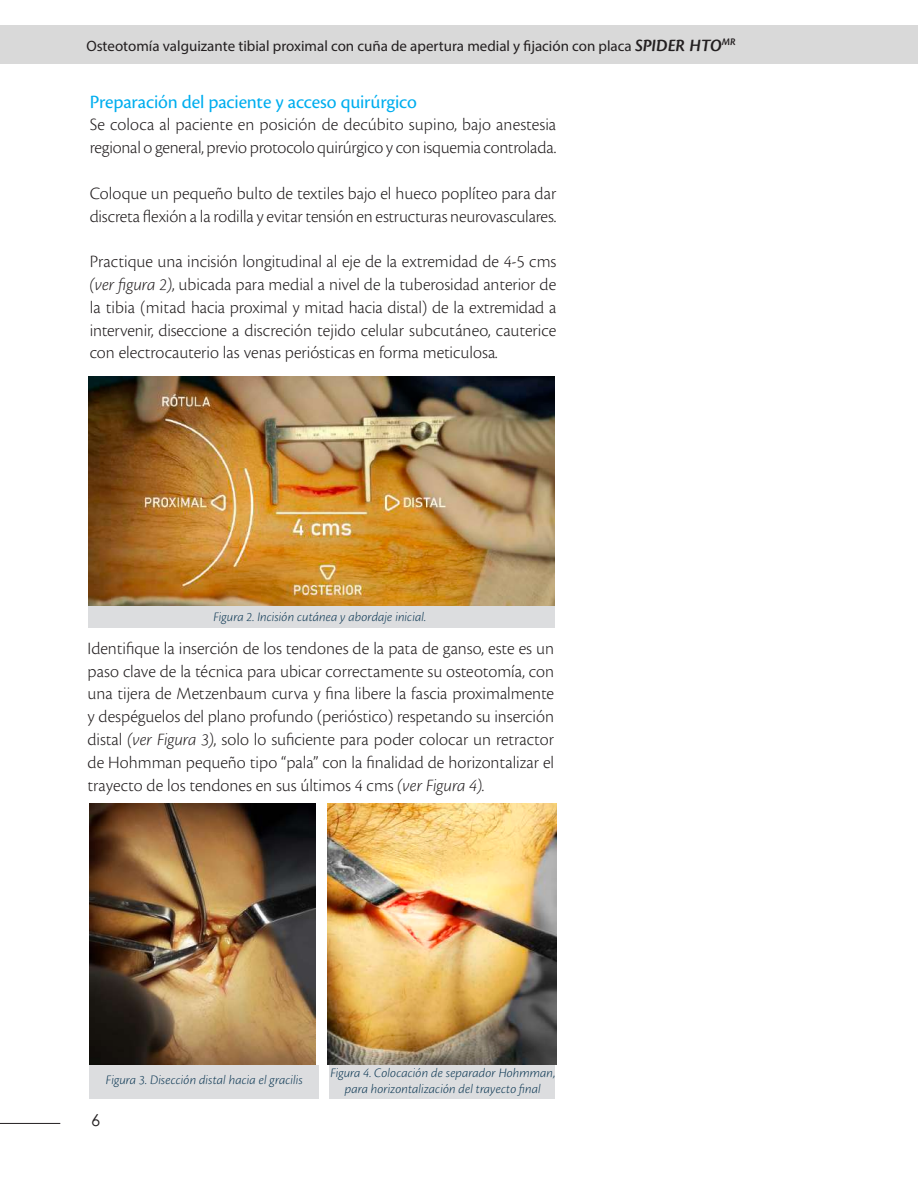
<style>
.page{position:relative;width:918px;height:1188px;background:#fff}
.page>*{position:absolute;margin:0;border:0;box-sizing:border-box;transform-origin:0 0}
.t1{font:19.5px "Cronos Pro";letter-spacing:-.01em;color:#00aeef}
.t2{font:300 18px/22.8px "Cronos Pro";letter-spacing:-.005em;color:#231f20}
.t3{font:16.5px "Century Gothic";color:#231f20}
.t4{font:15px "Myriad Pro";color:#231f20}
.t5{font:italic 300 13.5px/16.2px "Cronos Pro";letter-spacing:.005em;color:#0d3854;text-align:center}
.s1{font-family:"Cronos Pro";font-weight:600;font-style:italic;font-size:18px}
.s2{font-style:italic}
</style>
<div class="page">
<div style="left:0;top:25px;width:918px;height:39px;background:#d9d9d9"></div>
<hr style="left:0;top:1123px;width:60px;height:1px;background:#231f20">
<div style="left:89px;top:1065px;width:229px;height:34px;background:#dcdddf"></div>
<div style="left:329px;top:1065px;width:226px;height:34px;background:#dcdddf"></div>
<div style="left:88px;top:605px;width:467px;height:23px;background:#dcdddf"></div>
<img style="left:88px;top:376px;width:467px;height:229px">
<img style="left:328px;top:804px;width:229px;height:260px">
<img style="left:89px;top:804px;width:226px;height:260px">
<p class="t4" style="left:86px;top:37px;width:651px">Osteotomía valguizante tibial proximal con cuña de apertura medial y fijación con placa <span class="s1">SPIDER HTO</span><sup>MR</sup></p>
<p class="t1" style="left:90px;top:90px;width:329px">Preparación del paciente y acceso quirúrgico</p>
<p class="t2" style="left:90px;top:113px;width:468px">Se coloca al paciente en posición de decúbito supino, bajo anestesia regional o general, previo protocolo quirúrgico y con isquemia controlada.</p>
<p class="t2" style="left:90px;top:182px;width:468px">Coloque un pequeño bulto de textiles bajo el hueco poplíteo para dar discreta flexión a la rodilla y evitar tensión en estructuras neurovasculares.</p>
<p class="t2" style="left:90px;top:250px;width:468px;text-align:justify">Practique una incisión longitudinal al eje de la extremidad de 4-5 cms <span class="s2">(ver figura 2)</span>, ubicada para medial a nivel de la tuberosidad anterior de la tibia (mitad hacia proximal y mitad hacia distal) de la extremidad a intervenir, diseccione a discreción tejido celular subcutáneo, cauterice con electrocauterio las venas periósticas en forma meticulosa<span class="s2">.</span></p>
<p class="t5" style="left:213px;top:609px;width:214px">Figura 2. Incisión cutánea y abordaje inicial.</p>
<p class="t2" style="left:88px;top:637px;width:468px;text-align:justify">Identifique la inserción de los tendones de la pata de ganso, este es un paso clave de la técnica para ubicar correctamente su osteotomía, con una tijera de Metzenbaum curva y fina libere la fascia proximalmente y despéguelos del plano profundo (perióstico) respetando su inserción distal <span class="s2">(ver Figura 3)</span>, solo lo suficiente para poder colocar un retractor de Hohmman pequeño tipo “pala” con la finalidad de horizontalizar el trayecto de los tendones en sus últimos 4 cms <span class="s2">(ver Figura 4).</span></p>
<p class="t5" style="left:106px;top:1072px;width:198px">Figura 3. Disección distal hacia el gracilis</p>
<p class="t5" style="left:330px;top:1065px;width:227px">Figura 4. Colocación de separador Hohmman, para horizontalización del trayecto final</p>
<p class="t3" style="left:91px;top:1109px;width:11px">6</p>
</div>
